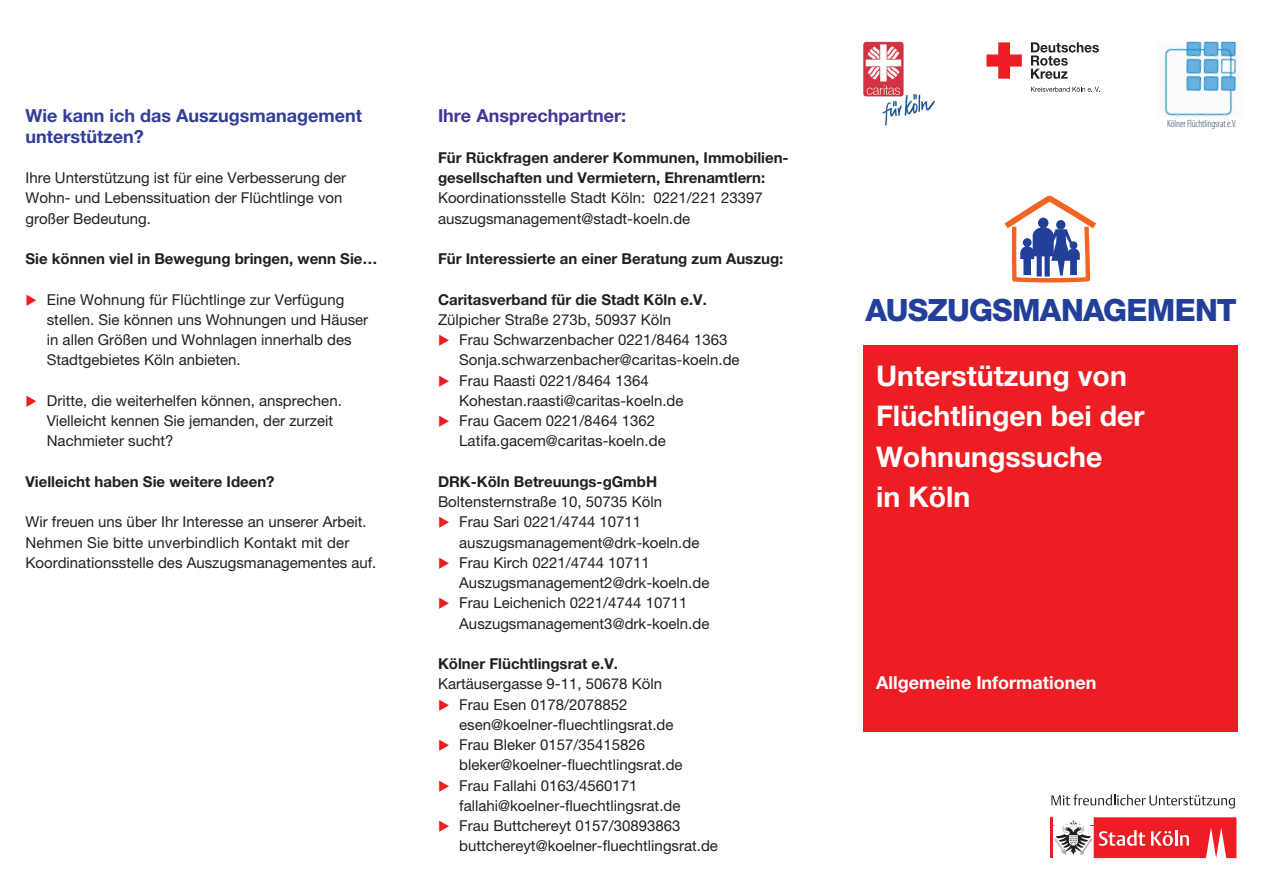
<style>
.page{position:relative;width:1263px;height:893px;background:#fff}
.page>*{position:absolute;margin:0;border:0;box-sizing:border-box;transform-origin:0 0}
.t1{font:800 30.75px "Helvetica Neue LT Std";letter-spacing:-.02em;color:#223f99}
.t2{font:700 28.5px/40.5px "Helvetica Neue";color:#fff}
.t3{font:700 18px/20.2px "Helvetica Neue";color:#313e99}
.t4{font:700 18px "Helvetica Neue";color:#fff}
.t5{font:700 18px "Helvetica Neue";color:#413796}
.t6{font:15px/20.2px "Helvetica Neue";color:#231f20}
.t7{font:700 15px/20.2px "Helvetica Neue";color:#231f20}
.t8{font:300 condensed 10.5px "Myriad Pro";letter-spacing:-.01em;color:#29436c}
.s1{color:#ee1d23}
</style>
<div class="page">
<div style="left:863px;top:345px;width:374px;height:386px;background:#ee1d23"></div>
<img style="left:863px;top:42px;width:72px;height:83px">
<svg style="left:986px;top:42px;width:36px;height:37px"></svg>
<svg style="left:1031px;top:42px;width:68px;height:37px"></svg>
<svg style="left:1031px;top:87px;width:69px;height:5px"></svg>
<img style="left:1164px;top:41px;width:73px;height:75px">
<svg style="left:1004px;top:196px;width:92px;height:87px"></svg>
<hr style="left:1051px;top:817px;width:2px;height:41px;background:#ee1d23">
<svg style="left:1053px;top:817px;width:183px;height:41px"></svg>
<svg style="left:1051px;top:794px;width:184px;height:14px"></svg>
<p class="t3" style="left:26px;top:105px;width:338px">Wie kann ich das Auszugsmanagement unterstützen?</p>
<p class="t6" style="left:26px;top:167px;width:322px">Ihre Unterstützung ist für eine Verbesserung der<br>Wohn- und Lebenssituation der Flüchtlinge von großer Bedeutung.</p>
<p class="t7" style="left:26px;top:248px;width:353px">Sie können viel in Bewegung bringen, wenn Sie…</p>
<p class="t6" style="left:47px;top:289px;width:323px;text-indent:-21px"><span class="s1">◆</span> Eine Wohnung für Flüchtlinge zur Verfügung stellen. Sie können uns Wohnungen und Häuser in allen Größen und Wohnlagen innerhalb des Stadtgebietes Köln anbieten.</p>
<p class="t6" style="left:47px;top:390px;width:297px;text-indent:-21px"><span class="s1">◆</span> Dritte, die weiterhelfen können, ansprechen.<br>Vielleicht kennen Sie jemanden, der zurzeit<br>Nachmieter sucht?</p>
<p class="t7" style="left:26px;top:471px;width:251px">Vielleicht haben Sie weitere Ideen?</p>
<p class="t6" style="left:26px;top:512px;width:352px">Wir freuen uns über Ihr Interesse an unserer Arbeit.<br>Nehmen Sie bitte unverbindlich Kontakt mit der<br>Koordinationsstelle des Auszugsmanagementes auf.</p>
<p class="t5" style="left:438px;top:105px;width:190px">Ihre Ansprechpartner:</p>
<p class="t7" style="left:438px;top:147px;width:352px">Für Rückfragen anderer Kommunen, Immobilien&shy;gesellschaften und Vermietern, Ehrenamtlern:</p>
<p class="t6" style="left:438px;top:188px;width:326px">Koordinationsstelle Stadt Köln: 0221/221 23397 auszugsmanagement@stadt-koeln.de</p>
<p class="t7" style="left:438px;top:248px;width:347px">Für Interessierte an einer Beratung zum Auszug:</p>
<p class="t7" style="left:438px;top:289px;width:270px">Caritasverband für die Stadt Köln e.V.</p>
<p class="t6" style="left:438px;top:309px;width:235px">Zülpicher Straße 273b, 50937 Köln</p>
<p class="t6" style="left:459px;top:329px;width:282px;text-indent:-21px"><span class="s1">◆</span> Frau Schwarzenbacher 0221/8464 1363<br>Sonja.schwarzenbacher@caritas-koeln.de</p>
<p class="t6" style="left:459px;top:370px;width:226px;text-indent:-21px"><span class="s1">◆</span> Frau Raasti 0221/8464 1364<br>Kohestan.raasti@caritas-koeln.de</p>
<p class="t6" style="left:459px;top:410px;width:208px;text-indent:-21px"><span class="s1">◆</span> Frau Gacem 0221/8464 1362<br>Latifa.gacem@caritas-koeln.de</p>
<p class="t7" style="left:438px;top:471px;width:221px">DRK-Köln Betreuungs-gGmbH</p>
<p class="t6" style="left:438px;top:491px;width:225px">Boltensternstraße 10, 50735 Köln</p>
<p class="t6" style="left:459px;top:512px;width:242px;text-indent:-21px"><span class="s1">◆</span> Frau Sari 0221/4744 10711 auszugsmanagement@drk-koeln.de</p>
<p class="t6" style="left:459px;top:552px;width:252px;text-indent:-21px"><span class="s1">◆</span> Frau Kirch 0221/4744 10711<br>Auszugsmanagement2@drk-koeln.de</p>
<p class="t6" style="left:459px;top:593px;width:252px;text-indent:-21px"><span class="s1">◆</span> Frau Leichenich 0221/4744 10711<br>Auszugsmanagement3@drk-koeln.de</p>
<p class="t7" style="left:438px;top:653px;width:181px">Kölner Flüchtlingsrat e.V.</p>
<p class="t6" style="left:438px;top:674px;width:225px">Kartäusergasse 9-11, 50678 Köln</p>
<p class="t6" style="left:459px;top:694px;width:216px;text-indent:-21px"><span class="s1">◆</span> Frau Esen 0178/2078852 esen@koelner-fluechtlingsrat.de</p>
<p class="t6" style="left:459px;top:734px;width:225px;text-indent:-21px"><span class="s1">◆</span> Frau Bleker 0157/35415826 bleker@koelner-fluechtlingsrat.de</p>
<p class="t6" style="left:459px;top:775px;width:223px;text-indent:-21px"><span class="s1">◆</span> Frau Fallahi 0163/4560171 fallahi@koelner-fluechtlingsrat.de</p>
<p class="t6" style="left:459px;top:815px;width:260px;text-indent:-21px"><span class="s1">◆</span> Frau Buttchereyt 0157/30893863 buttchereyt@koelner-fluechtlingsrat.de</p>
<p class="t8" style="left:1167px;top:118px;width:71px">Kölner Flüchtlingsrat e.V.</p>
<h1 class="t1" style="left:865px;top:292px;width:373px">AUSZUGSMANAGEMENT</h1>
<h2 class="t2" style="left:876px;top:354px;width:270px">Unterstützung von<br>Flüchtlingen bei der<br>Wohnungssuche<br>in Köln</h2>
<p class="t4" style="left:876px;top:672px;width:222px">Allgemeine Informationen</p>
</div>
